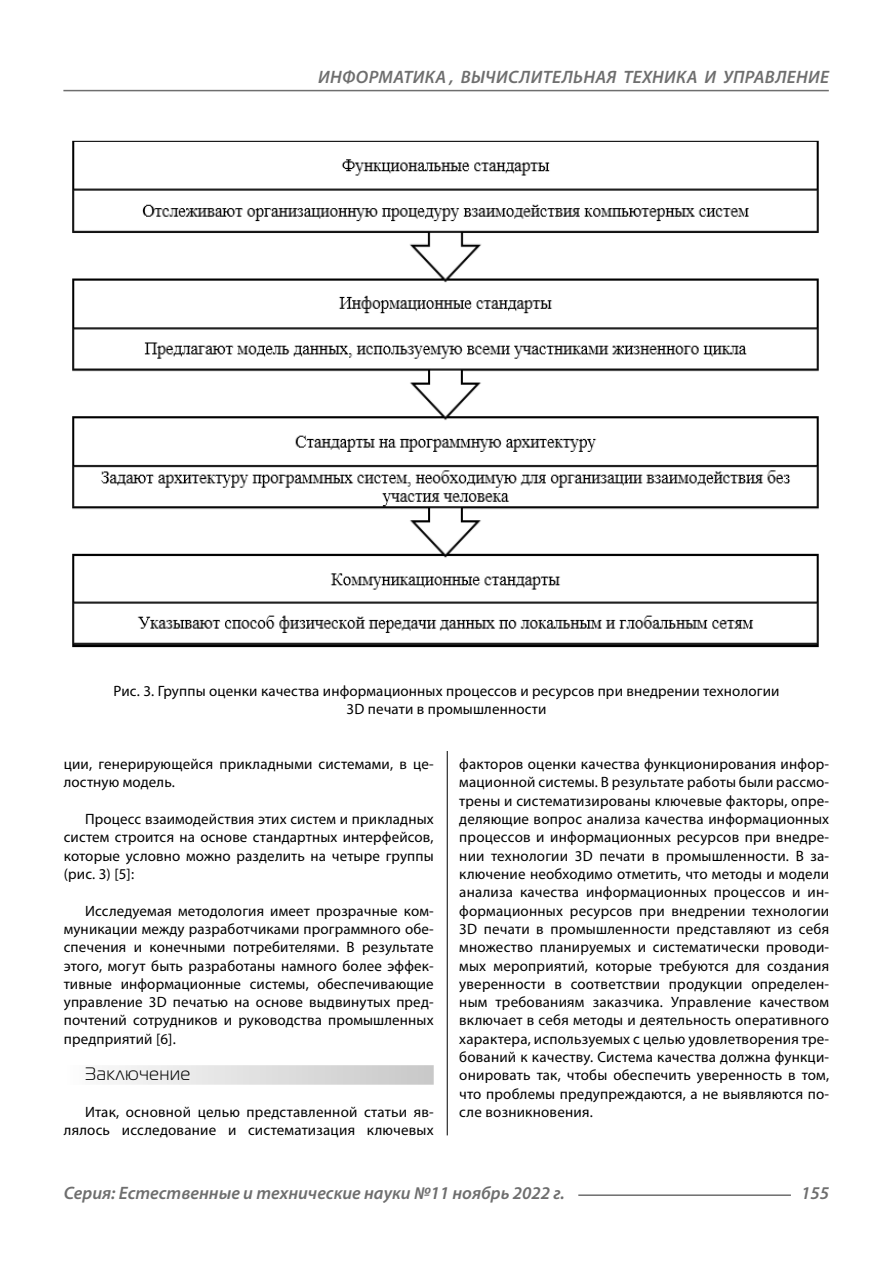
<style>
.page{position:relative;width:893px;height:1263px;background:#fff}
.page>*{position:absolute;margin:0;border:0;box-sizing:border-box;transform-origin:0 0}
.t1{font:italic 600 18px "Myriad Pro";color:#6e6e6e}
.Subheader{font:18px "Magistral C";letter-spacing:.05em;color:#000}
.Normal{font:15px/18.3px "Myriad Pro";letter-spacing:.01em;color:#000;text-align:justify}
.podpis{font:15px/18.3px "Myriad Pro";letter-spacing:.01em;color:#000;text-align:center}
</style>
<div class="page">
<hr style="left:447px;top:128px;width:1px;height:1007px;background:#000">
<div style="left:64px;top:1065px;width:370px;height:20px;background:linear-gradient(to right,#fcfcfc,#c8c8c8)"></div>
<img style="left:72px;top:130px;width:747px;height:529px">
<hr style="left:578px;top:1194px;width:213px;height:2px;background:#6e6e6e">
<hr style="left:63px;top:90px;width:766px;height:1px;background:#6e6e6e">
<p class="t1" style="left:318px;top:66px;width:25px">Информатика</p>
<p class="t1" style="left:450px;top:66px;width:48px">, вычислител</p>
<p class="t1" style="left:573px;top:66px;width:23px">ьная</p>
<p class="t1" style="left:623px;top:66px;width:12px">техника</p>
<p class="t1" style="left:705px;top:66px;width:31px">и управление</p>
<p class="podpis" style="left:114px;top:681px;width:667px">Рис. 3. Группы оценки качества информационных процессов и ресурсов при внедрении технологии<br>3D печати в промышленности</p>
<p class="Normal" style="left:64px;top:754px;width:371px">ции, генерирующейся прикладными системами, в це&shy;лостную модель.</p>
<p class="Normal" style="left:64px;top:809px;width:371px;text-indent:21px">Процесс взаимодействия этих систем и прикладных систем строится на основе стандартных интерфейсов, которые условно можно разделить на четыре группы (рис. 3) [5]:</p>
<p class="Normal" style="left:64px;top:901px;width:371px;text-indent:21px">Исследуемая методология имеет прозрачные ком&shy;муникации между разработчиками программного обе&shy;спечения и конечными потребителями. В результате этого, могут быть разработаны намного более эффек&shy;тивные информационные системы, обеспечивающие управление 3D печатью на основе выдвинутых пред&shy;почтений сотрудников и руководства промышленных предприятий [6].</p>
<p class="Subheader" style="left:85px;top:1064px;width:106px">Заключение</p>
<p class="Normal" style="left:64px;top:1103px;width:371px;text-align:right">Итак, основной целью представленной статьи яв&shy;лялось исследование и систематизация ключевых</p>
<p class="Normal" style="left:459px;top:754px;width:371px">факторов оценки качества функционирования инфор&shy;мационной системы. В результате работы были рассмо&shy;трены и систематизированы ключевые факторы, опре&shy;деляющие вопрос анализа качества информационных процессов и информационных ресурсов при внедре&shy;нии технологии 3D печати в промышленности. В за&shy;ключение необходимо отметить, что методы и модели анализа качества информационных процессов и ин&shy;формационных ресурсов при внедрении технологии 3D печати в промышленности представляют из себя множество планируемых и систематически проводи&shy;мых мероприятий, которые требуются для создания уверенности в соответствии продукции определен&shy;ным требованиям заказчика. Управление качеством включает в себя методы и деятельность оперативного характера, используемых с целью удовлетворения тре&shy;бований к качеству. Система качества должна функци&shy;онировать так, чтобы обеспечить уверенность в том, что проблемы предупреждаются, а не выявляются по&shy;сле возникновения.</p>
<p class="t1" style="left:64px;top:1182px;width:503px">Серия: Естественные и технические науки №11 ноябрь 2022 г.</p>
<p class="t1" style="left:801px;top:1182px;width:30px">155</p>
</div>
